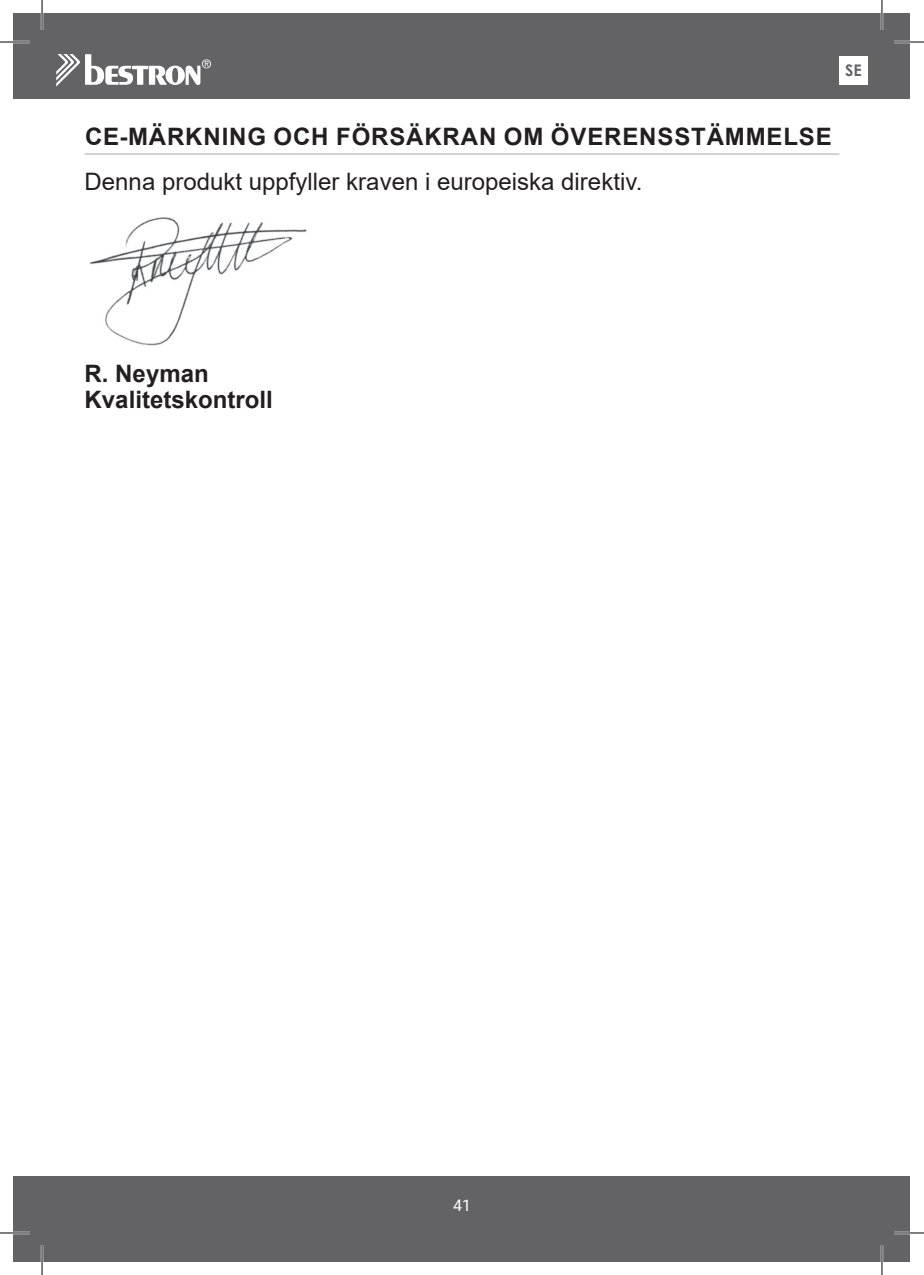
<style>
.page{position:relative;width:924px;height:1275px;background:#fff}
.page>*{position:absolute;margin:0;border:0;box-sizing:border-box;transform-origin:0 0}
.t1{font:24px "Arial";color:#231f20}
.t2{font:700 24px "Arial";letter-spacing:.035em;color:#231f20}
.t3{font:700 24px/26px "Arial";color:#231f20}
.t4{font:16px "Roboto";color:#fff}
.t5{font:700 16px "Century Gothic";color:#636366}
</style>
<div class="page">
<hr style="left:85px;top:153px;width:754px;height:2px;background:#d1d2d4">
<img style="left:89px;top:217px;width:218px;height:129px">
<div style="left:14px;top:14px;width:895px;height:85px;background:#636366"></div>
<div style="left:14px;top:1176px;width:895px;height:85px;background:#636366"></div>
<svg style="left:56px;top:54px;width:155px;height:33px"></svg>
<div style="left:839px;top:56px;width:28px;height:29px;background:#fff"></div>
<hr style="left:0;top:41px;width:30px;height:2px;background:#fff">
<hr style="left:893px;top:41px;width:30px;height:2px;background:#fff">
<hr style="left:0;top:1231px;width:30px;height:3px;background:#fff">
<hr style="left:893px;top:1231px;width:30px;height:3px;background:#fff">
<hr style="left:41px;top:0;width:2px;height:30px;background:#fff">
<hr style="left:41px;top:1245px;width:2px;height:30px;background:#fff">
<hr style="left:880px;top:0;width:2px;height:30px;background:#fff">
<hr style="left:880px;top:1245px;width:2px;height:30px;background:#fff">
<hr style="left:0;top:42px;width:30px;height:1px;background:#000">
<hr style="left:893px;top:42px;width:30px;height:1px;background:#000">
<hr style="left:0;top:1232px;width:30px;height:1px;background:#000">
<hr style="left:893px;top:1232px;width:30px;height:1px;background:#000">
<hr style="left:42px;top:0;width:1px;height:30px;background:#000">
<hr style="left:42px;top:1245px;width:1px;height:30px;background:#000">
<hr style="left:881px;top:0;width:1px;height:30px;background:#000">
<hr style="left:881px;top:1245px;width:1px;height:30px;background:#000">
<p class="t5" style="left:844px;top:58px;width:18px">SE</p>
<p class="t2" style="left:85px;top:119px;width:748px">CE-MÄRKNING OCH FÖRSÄKRAN OM ÖVERENSSTÄMMELSE</p>
<p class="t1" style="left:85px;top:165px;width:559px">Denna produkt uppfyller kraven i europeiska direktiv.</p>
<p class="t3" style="left:85px;top:361px;width:190px">R. Neyman<br>Kvalitetskontroll</p>
<p class="t4" style="left:453px;top:1193px;width:19px">41</p>
</div>
